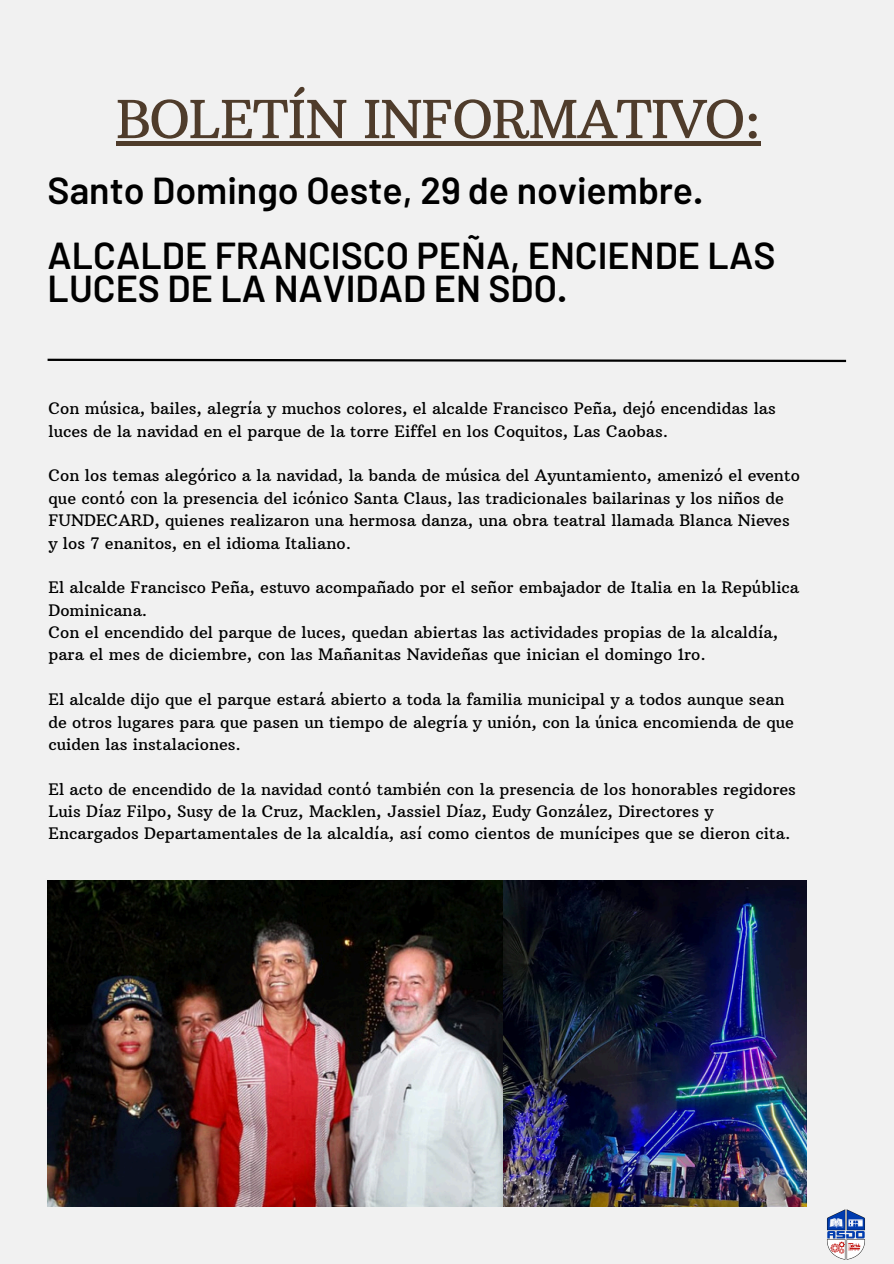
<style>
.page{position:relative;width:894px;height:1264px;background:#fff}
.page>*{position:absolute;margin:0;border:0;box-sizing:border-box;transform-origin:0 0}
.t1{font:52.2px "Arbutus Slab";letter-spacing:-.02em;color:#4f3c2b}
.t2{font:600 37.5px/32.7px "Barlow";color:#000}
.t3{font:16.2px/22.4px "Arbutus Slab";color:#000}
</style>
<div class="page">
<div style="left:0;top:0;width:893px;height:1263px;background:#f1f1f1"></div>
<img style="left:827px;top:1209px;width:38px;height:51px">
<svg style="left:47px;top:358px;width:800px;height:5px"></svg>
<img style="left:48px;top:880px;width:757px;height:326px">
<div style="left:116px;top:141px;width:644px;height:5px;background:#4f3c2b"></div>
<p class="t1" style="left:116px;top:87px;width:646px">BOLETÍN INFORMATIVO:</p>
<p class="t2" style="left:48px;top:172px;width:657px">Santo Domingo Oeste, 29 de noviembre.</p>
<p class="t2" style="left:48px;top:237px;width:729px">ALCALDE FRANCISCO PEÑA, ENCIENDE LAS<br>LUCES DE LA NAVIDAD EN SDO.</p>
<h1 class="t3" style="left:48px;top:397px;width:728px">Con música, bailes, alegría y muchos colores, el alcalde Francisco Peña, dejó encendidas las luces de la navidad en el parque de la torre Eiffel en los Coquitos, Las Caobas.</h1>
<h3 class="t3" style="left:48px;top:464px;width:752px">Con los temas alegórico a la navidad, la banda de música del Ayuntamiento, amenizó el evento que contó con la presencia del icónico Santa Claus, las tradicionales bailarinas y los niños de FUNDECARD, quienes realizaron una hermosa danza, una obra teatral llamada Blanca Nieves y los 7 enanitos, en el idioma Italiano.</h3>
<h2 class="t3" style="left:48px;top:576px;width:752px">El alcalde Francisco Peña, estuvo acompañado por el señor embajador de Italia en la República<br>Dominicana.</h2>
<p class="t3" style="left:48px;top:621px;width:731px">Con el encendido del parque de luces, quedan abiertas las actividades propias de la alcaldía, para el mes de diciembre, con las Mañanitas Navideñas que inician el domingo 1ro.</p>
<p class="t3" style="left:48px;top:688px;width:746px">El alcalde dijo que el parque estará abierto a toda la familia municipal y a todos aunque sean de otros lugares para que pasen un tiempo de alegría y unión, con la única encomienda de que cuiden las instalaciones.</p>
<p class="t3" style="left:48px;top:777px;width:748px">El acto de encendido de la navidad contó también con la presencia de los honorables regidores<br>Luis Díaz Filpo, Susy de la Cruz, Macklen, Jassiel Díaz, Eudy González, Directores y<br>Encargados Departamentales de la alcaldía, así como cientos de munícipes que se dieron cita.</p>
</div>
